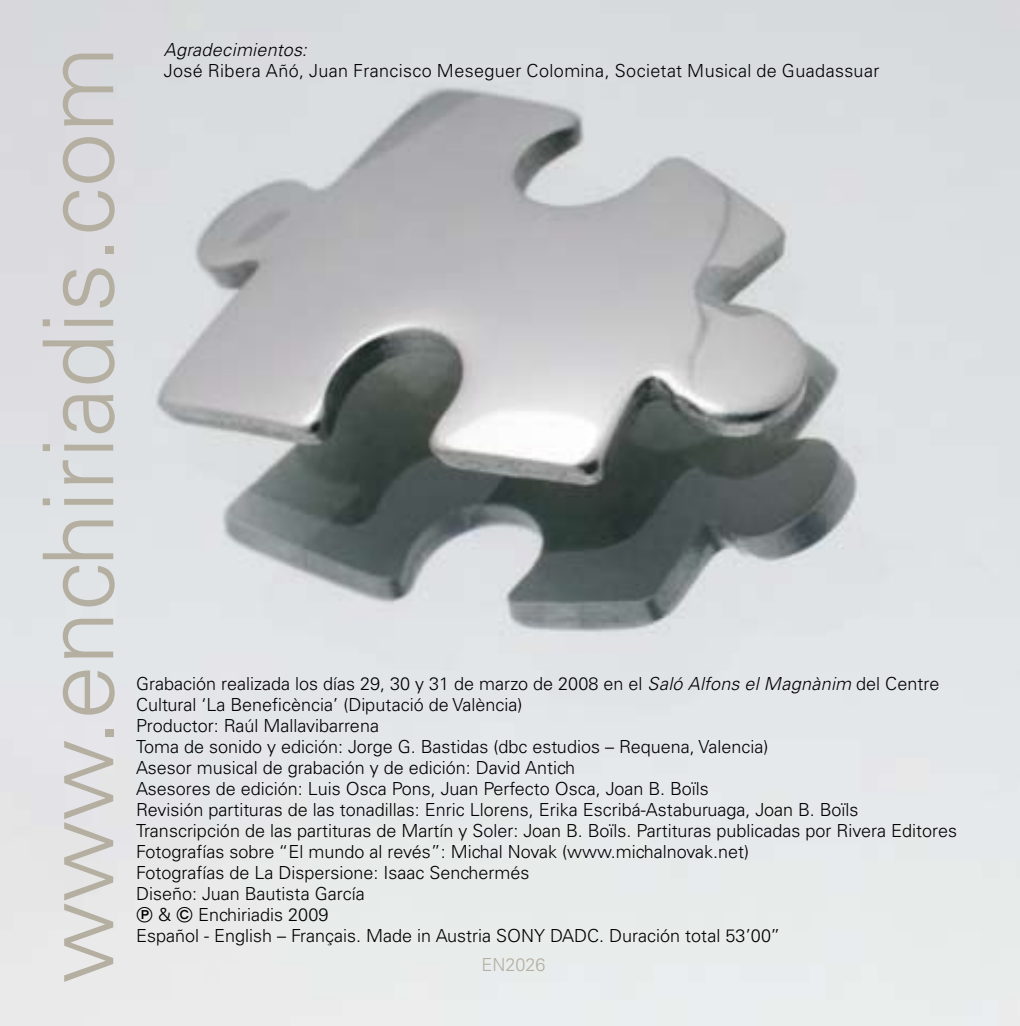
<style>
.page{position:relative;width:1020px;height:1026px;background:#fff}
.page>*{position:absolute;margin:0;border:0;box-sizing:border-box;transform-origin:0 0}
.t1{font:300 97.8px "Univers LT Std";color:#b4afa1}
.t2{font:300 18px/21px "Univers LT Std";color:#000}
.t3{font:300 18px "Univers LT Std";letter-spacing:.02em;color:#000}
.t4{font:italic 300 18px "Univers LT Std";letter-spacing:.015em;color:#000}
.t5{font:300 18px "Univers LT Std";color:#b4afa1}
.s1{font-style:italic}
.s2{font-family:"Bundesbahn Pi Three";font-weight:400}
</style>
<div class="page">
<img style="left:0;top:0;width:1020px;height:1026px">
<h1 class="t1" style="left:20px;top:983px;width:939px;rotate:-90deg">www.enchiriadis.com</h1>
<p class="t4" style="left:164px;top:38px;width:145px">Agradecimientos:</p>
<p class="t3" style="left:164px;top:60px;width:717px">José Ribera Añó, Juan Francisco Meseguer Colomina, Societat Musical de Guadassuar</p>
<p class="t2" style="left:136px;top:673px;width:823px">Grabación realizada los días 29, 30 y 31 de marzo de 2008 en el <span class="s1">Saló Alfons el Magnànim</span> del Centre Cultural ‘La Beneficència’ (Diputació de València)<br>Productor: Raúl Mallavibarrena<br>Toma de sonido y edición: Jorge G. Bastidas (dbc estudios – Requena, Valencia)<br>Asesor musical de grabación y de edición: David Antich<br>Asesores de edición: Luis Osca Pons, Juan Perfecto Osca, Joan B. Boïls<br>Revisión partituras de las tonadillas: Enric Llorens, Erika Escribá-Astaburuaga, Joan B. Boïls Transcripción de las partituras de Martín y Soler: Joan B. Boïls. Partituras publicadas por Rivera Editores Fotografías sobre “El mundo al revés”: Michal Novak (www.michalnovak.net)<br>Fotografías de La Dispersione: Isaac Senchermés<br>Diseño: Juan Bautista García<br><span class="s2">P</span> &amp; <span class="s2">C</span> Enchiriadis 2009<br>Español - English – Français. Made in Austria SONY DADC. Duración total 53’00’’</p>
<p class="t5" style="left:481px;top:954px;width:66px">EN2026</p>
</div>
